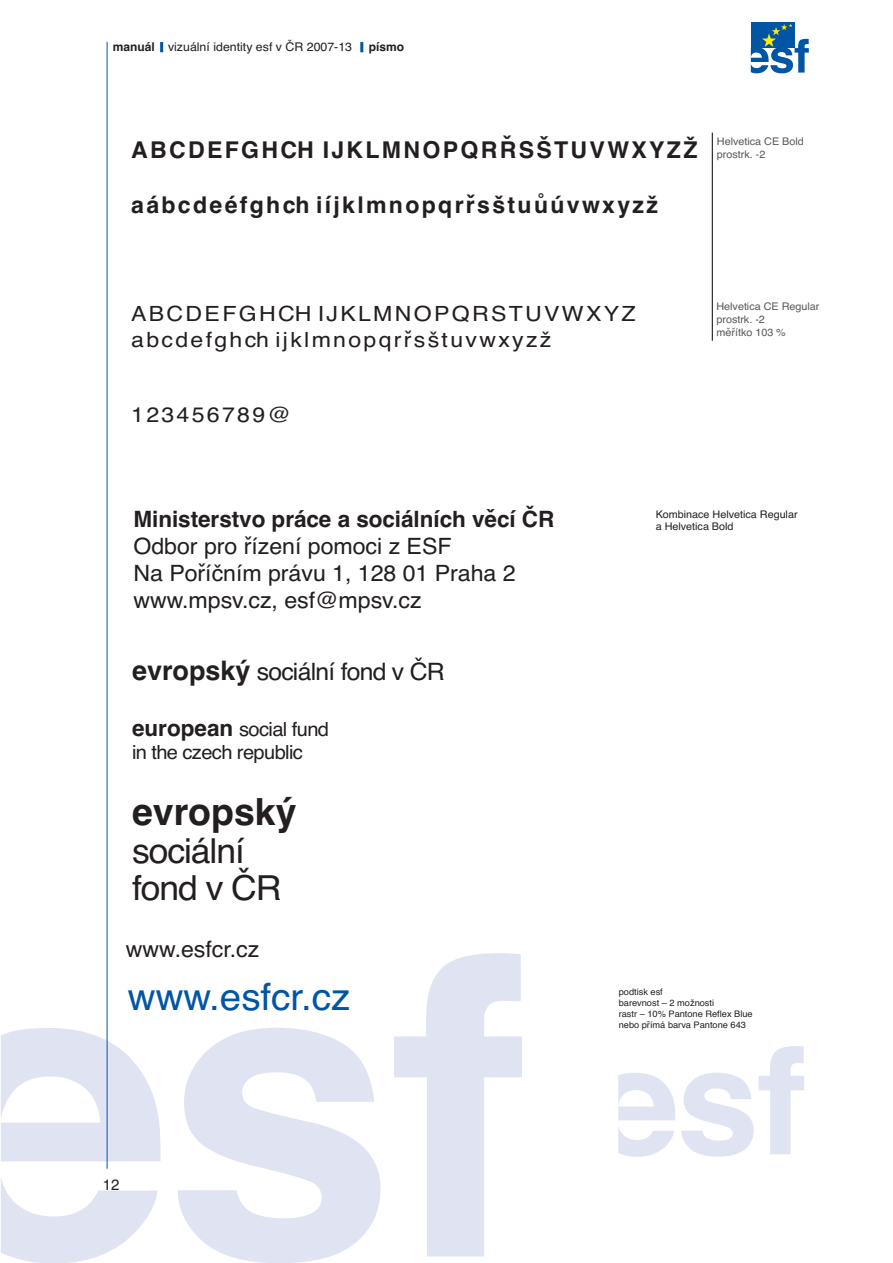
<style>
.page{position:relative;width:893px;height:1263px;background:#fff}
.page>*{position:absolute;margin:0;border:0;box-sizing:border-box;transform-origin:0 0}
.t1{font:37.5px "Helvetica CE";color:#0155a5}
.t2{font:700 37.5px "Helvetica CE";color:#231f20}
.t3{font:34.5px/37.5px "Helvetica CE";letter-spacing:-.03em;color:#231f20}
.t4{font:24px "Helvetica CE";letter-spacing:-.03em;color:#231f20}
.t5{font:700 23.1px "Helvetica CE";letter-spacing:.1em;color:#231f20}
.t6{font:22.5px/27px "Helvetica CE";color:#231f20}
.t7{font:700 22.5px "Helvetica CE";color:#231f20}
.t8{font:21px/25.2px "Helvetica CE";letter-spacing:.1em;color:#231f20;scale:1.1 1}
.t9{font:19.5px/23.4px "Helvetica CE";letter-spacing:-.03em;color:#231f20}
.t10{font:15px "Helvetica CE";color:#231f20}
.t11{font:12px "Helvetica CE";color:#231f20}
.t12{font:700 12px "Helvetica CE";color:#231f20}
.t13{font:10.5px/12.6px "Helvetica CE";color:#57585a}
.t14{font:10.5px/12.6px "Helvetica CE";color:#231f20}
.t15{font:9px/11.2px "Helvetica CE";color:#231f20}
.s1{font-weight:700}
.s2{font-weight:700;font-size:27px}
.s3{font-weight:700;font-size:22.5px}
</style>
<div class="page">
<svg style="left:178px;top:1028px;width:202px;height:235px;fill:#e0e4f2"></svg>
<svg style="left:394px;top:953px;width:128px;height:303px"></svg>
<svg style="left:1px;top:1028px;width:160px;height:235px"></svg>
<hr style="left:107px;top:42px;width:1px;height:1127px;background:#0155a5">
<svg style="left:160px;top:42px;width:3px;height:10px"></svg>
<div style="left:751px;top:22px;width:44px;height:26px;background:#0155a5"></div>
<svg style="left:751px;top:24px;width:58px;height:49px"></svg>
<svg style="left:360px;top:42px;width:3px;height:10px"></svg>
<svg style="left:681px;top:1046px;width:123px;height:111px"></svg>
<svg style="left:618px;top:1073px;width:57px;height:84px"></svg>
<p class="t11" style="left:113px;top:43px;width:241px"><span class="s1">manuál</span> vizuální identity esf v ČR 2007-13</p>
<p class="t12" style="left:369px;top:43px;width:37px">písmo</p>
<p class="t5" style="left:131px;top:141px;width:568px">ABCDEFGHCH IJKLMNOPQRŘSŠTUVWXYZŽ</p>
<p class="t5" style="left:131px;top:196px;width:528px">aábcdeéfghch iíjklmnopqrřsštuůúvwxyzž</p>
<p class="t13" style="left:717px;top:136px;width:88px">Helvetica CE Bold prostrk. -2</p>
<p class="t8" style="left:131px;top:303px;width:460px">ABCDEFGHCH IJKLMNOPQRSTUVWXYZ abcdefghch ijklmnopqrřsštuvwxyzž</p>
<p class="t8" style="left:131px;top:404px;width:147px">123456789@</p>
<p class="t13" style="left:716px;top:301px;width:104px">Helvetica CE Regular prostrk. -2<br>měřítko 103 %</p>
<p class="t7" style="left:133px;top:510px;width:422px">Ministerstvo práce a sociálních věcí ČR</p>
<p class="t6" style="left:133px;top:534px;width:384px">Odbor pro řízení pomoci z ESF<br>Na Poříčním právu 1, 128 01 Praha 2 www.mpsv.cz, esf@mpsv.cz</p>
<p class="t14" style="left:656px;top:509px;width:143px">Kombinace Helvetica Regular a Helvetica Bold</p>
<p class="t4" style="left:132px;top:662px;width:314px"><span class="s2">evropský</span> sociální fond v ČR</p>
<p class="t9" style="left:132px;top:719px;width:199px"><span class="s3">european</span> social fund in the czech republic</p>
<h1 class="t2" style="left:132px;top:798px;width:166px">evropský</h1>
<h2 class="t3" style="left:132px;top:835px;width:151px">sociální fond v ČR</h2>
<p class="t6" style="left:126px;top:937px;width:135px">www.esfcr.cz</p>
<h1 class="t1" style="left:128px;top:983px;width:224px">www.esfcr.cz</h1>
<p class="t15" style="left:619px;top:987px;width:135px">podtisk esf<br>barevnost – 2 možnosti<br>rastr – 10% Pantone Reflex Blue nebo přímá barva Pantone 643</p>
<p class="t10" style="left:103px;top:1179px;width:18px">12</p>
</div>
